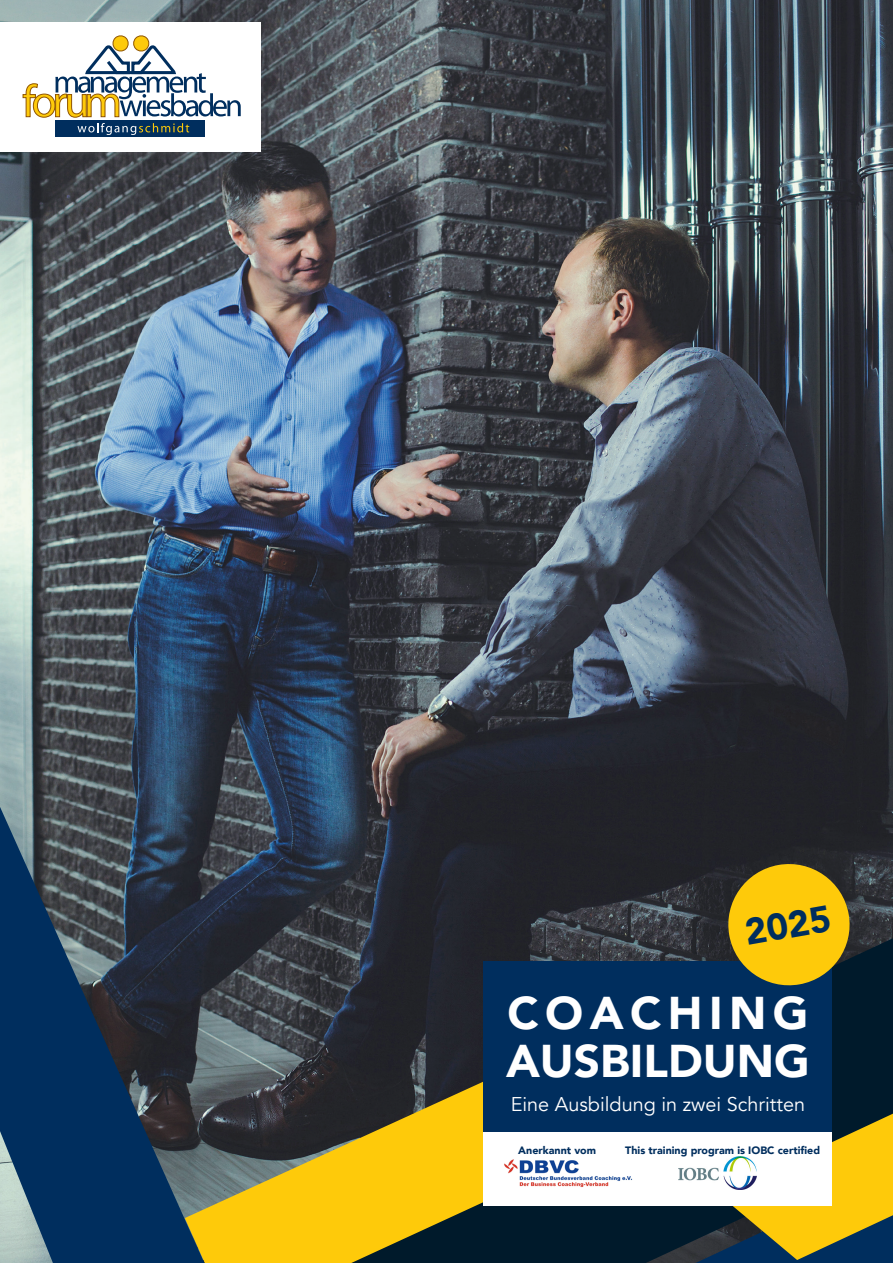
<style>
.page{position:relative;width:893px;height:1263px;background:#fff}
.page>*{position:absolute;margin:0;border:0;box-sizing:border-box;transform-origin:0 0}
.t1{font:900 45.75px/48.6px "Avenir";color:#fff}
.t2{font:900 36.6px "Avenir";color:#002e5e}
.t3{font:19.8px "Avenir";color:#fff}
.t4{font:900 10.65px "Avenir";color:#002e5e}
</style>
<div class="page">
<img style="left:0;top:0;width:893px;height:938px">
<svg style="left:204px;top:938px;width:689px;height:325px;background:#253039"></svg>
<div style="left:1px;top:13px;width:263px;height:148px;background:#fff;opacity:.75"></div>
<div style="left:55px;top:120px;width:150px;height:17px;background:#002e5e"></div>
<svg style="left:77px;top:123px;width:112px;height:12px"></svg>
<svg style="left:23px;top:36px;width:218px;height:81px"></svg>
<svg style="left:696px;top:1113px;width:197px;height:150px;background:#938325"></svg>
<svg style="left:204px;top:1072px;width:301px;height:191px;background:#9b8422"></svg>
<svg style="left:0;top:807px;width:204px;height:456px;background:#253e57"></svg>
<div style="left:484px;top:961px;width:348px;height:171px;background:#002e5e"></div>
<div style="left:484px;top:1132px;width:348px;height:74px;background:#fff"></div>
<img style="left:504px;top:1159px;width:129px;height:28px">
<img style="left:678px;top:1156px;width:78px;height:34px">
<svg style="left:723px;top:859px;width:131px;height:131px;background:#b29519"></svg>
<p class="t2" style="left:740px;top:902px;width:88px;rotate:-10deg">2025</p>
<p class="t1" style="left:506px;top:987px;width:305px">COACHING<br>AUSBILDUNG</p>
<p class="t3" style="left:511px;top:1092px;width:296px">Eine Ausbildung in zwei Schritten</p>
<p class="t4" style="left:518px;top:1141px;width:79px">Anerkannt vom</p>
<p class="t4" style="left:625px;top:1141px;width:196px">This training program is IOBC certified</p>
</div>
